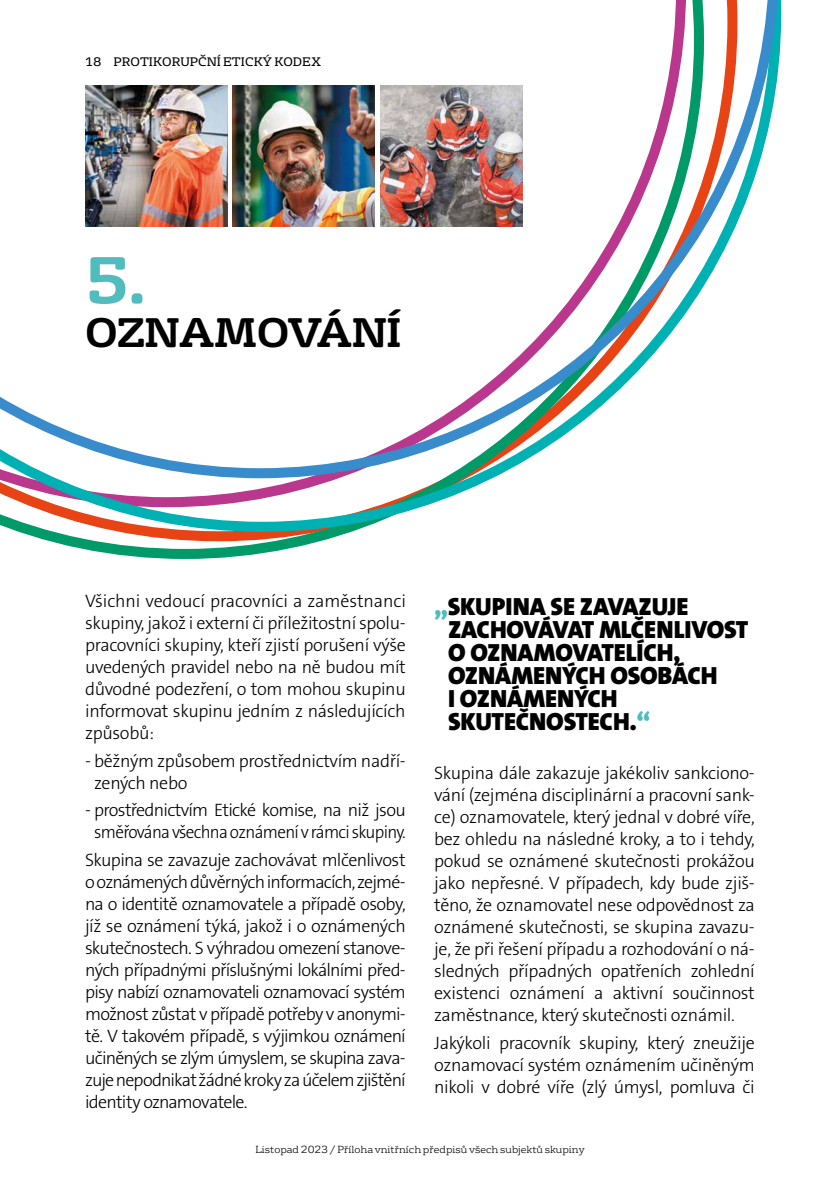
<style>
.page{position:relative;width:840px;height:1191px;background:#fff}
.page>*{position:absolute;margin:0;border:0;box-sizing:border-box;transform-origin:0 0}
.t1{font:700 64px "FS Rufus";color:#50bcbd}
.t2{font:700 40px "FS Rufus";letter-spacing:-.02em;color:#000}
.t3{font:25px/23px "The Sans Veolia W9 Blk";letter-spacing:-.005em;color:#000}
.t4{font:18px/22px "The Sans Veolia W3 Lig";letter-spacing:-.02em;color:#000;text-align:justify}
.t5{font:18px/22px "The Sans Veolia W3 Lig";letter-spacing:-.04em;color:#000;text-align:center}
.t6{font:12px "FS Rufus";color:#000}
.t7{font:300 10px "FS Rufus";color:#000}
.s1{color:#50bcbd}
</style>
<div class="page">
<svg style="left:19px;top:532px;width:332px;height:27px"></svg>
<svg style="left:0;top:0;width:780px;height:532px"></svg>
<svg style="left:0;top:0;width:778px;height:478px"></svg>
<img style="left:85px;top:85px;width:142px;height:142px">
<img style="left:380px;top:85px;width:142px;height:142px">
<img style="left:232px;top:85px;width:142px;height:142px">
<div style="left:100px;top:41px;width:127px;height:30px;background:#fff"></div>
<p class="t6" style="left:85px;top:52px;width:237px">18 PROTIKORUPČNÍ ETICKÝ KODEX</p>
<p class="t6" style="left:113px;top:52px;width:105px">GUIDE ÉTHIQUE</p>
<h1 class="t1" style="left:85px;top:244px;width:63px">5.</h1>
<h2 class="t2" style="left:85px;top:310px;width:318px">OZNAMOVÁNÍ</h2>
<p class="t4" style="left:85px;top:590px;width:322px">Všichni vedoucí pracovníci a zaměstnanci skupiny, jakož i externí či příležitostní spolu&shy;pracovníci skupiny, kteří zjistí porušení výše uvedených pravidel nebo na ně budou mít důvodné podezření, o tom mohou skupinu informovat skupinu jedním z následujících způsobů:</p>
<p class="t4" style="left:94px;top:749px;width:313px;text-indent:-9px">- běžným způsobem prostřednictvím nadří&shy;zených nebo</p>
<p class="t5" style="left:85px;top:799px;width:322px">- prostřednictvím Etické komise, na niž jsou směřována všechna oznámení v rámci skupiny.</p>
<p class="t4" style="left:85px;top:849px;width:322px">Skupina se zavazuje zachovávat mlčenlivost o oznámených důvěrných informacích, zejmé&shy;na o identitě oznamovatele a případě osoby, jíž se oznámení týká, jakož i o oznámených skutečnostech. S výhradou omezení stanove&shy;ných případnými příslušnými lokálními před&shy;pisy nabízí oznamovateli oznamovací systém možnost zůstat v případě potřeby v anonymi&shy;tě. V takovém případě, s výjimkou oznámení učiněných se zlým úmyslem, se skupina zava&shy;zuje nepodnikat žádné kroky za účelem zjištění identity oznamovatele.</p>
<h3 class="t3" style="left:448px;top:595px;width:301px;text-indent:-14px"><span class="s1">„</span>SKUPINA SE ZAVAZUJE<br>ZACHOVÁVAT MLČENLIVOST<br>O OZNAMOVATELÍCH,<br>OZNÁMENÝCH OSOBÁCH<br>I OZNÁMENÝCH<br>SKUTEČNOSTECH.<span class="s1">“</span></h3>
<p class="t4" style="left:434px;top:762px;width:322px">Skupina dále zakazuje jakékoliv sankciono&shy;vání (zejména disciplinární a pracovní sank&shy;ce) oznamovatele, který jednal v dobré víře, bez ohledu na následné kroky, a to i tehdy, pokud se oznámené skutečnosti prokážou jako nepřesné. V případech, kdy bude zjiš&shy;těno, že oznamovatel nese odpovědnost za oznámené skutečnosti, se skupina zavazu&shy;je, že při řešení případu a rozhodování o ná&shy;sledných případných opatřeních zohlední existenci oznámení a aktivní součinnost zaměstnance, který skutečnosti oznámil.</p>
<p class="t4" style="left:434px;top:1031px;width:322px">Jakýkoli pracovník skupiny, který zneužije oznamovací systém oznámením učiněným nikoli v dobré víře (zlý úmysl, pomluva či</p>
<p class="t7" style="left:255px;top:1141px;width:330px">Listopad 2023 / Příloha vnitřních předpisů všech subjektů skupiny</p>
</div>
